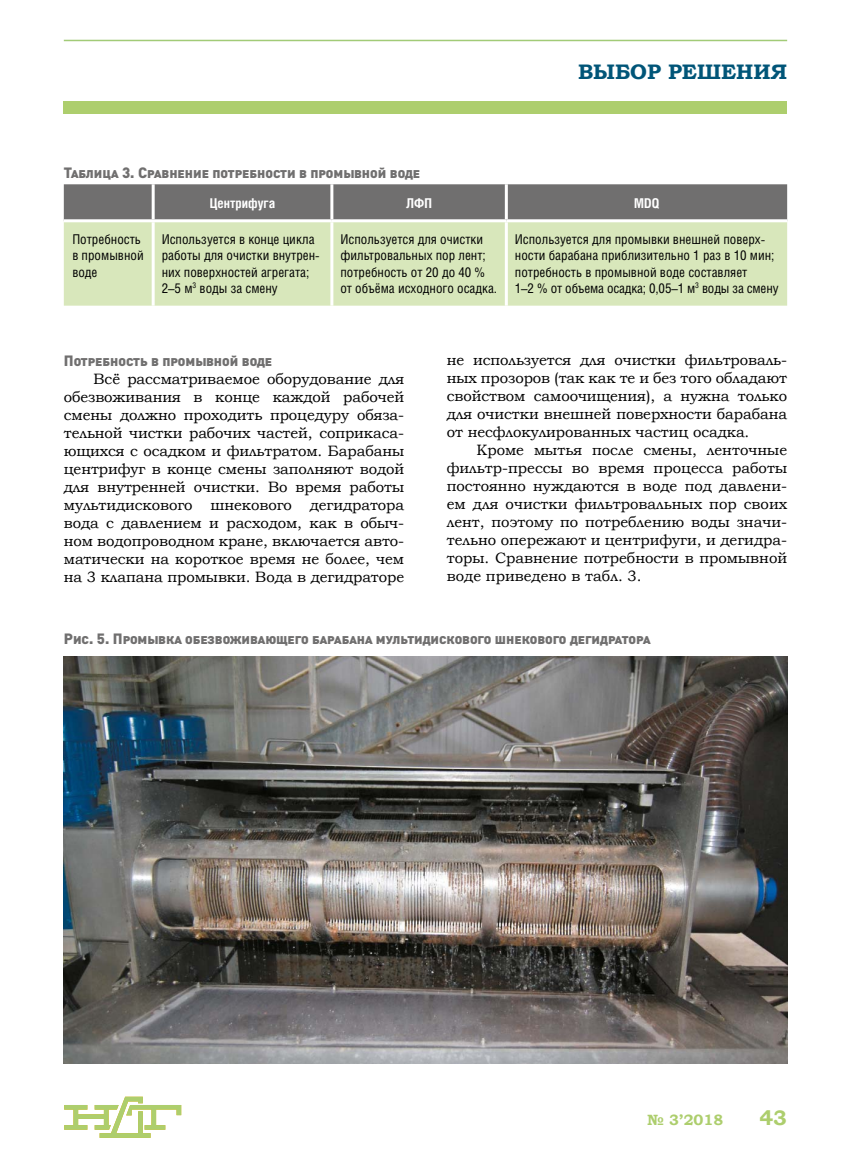
<style>
.page{position:relative;width:851px;height:1170px;background:#fff}
.page>*{position:absolute;margin:0;border:0;box-sizing:border-box;transform-origin:0 0}
.t1{font:700 21px "Bookman Old Style";color:#005578}
.t2{font:700 21px "Bookman Old Style";color:#adce6d}
.t3{font:15px/18px "Bookman Old Style";letter-spacing:-.005em;color:#000;text-align:justify}
.t4{font:15px "Izvest Sans Headline";color:#706f6f}
.t5{font:700 15px "Bookman Old Style";color:#adce6d}
.t6{font:13.5px/16.2px "Helios Cond C";color:#000}
.t7{font:700 13.5px "Helios Cond C";color:#fff}
</style>
<div class="page">
<hr style="left:64px;top:40px;width:723px;height:1px;background:#a2cb77">
<div style="left:64px;top:101px;width:723px;height:13px;background:#adce6d"></div>
<svg style="left:64px;top:1096px;width:117px;height:41px"></svg>
<img style="left:64px;top:656px;width:723px;height:407px">
<div style="left:64px;top:184px;width:723px;height:35px;background:#706f6f"></div>
<div style="left:64px;top:222px;width:723px;height:83px;background:#d8e7bb"></div>
<hr style="left:152px;top:184px;width:3px;height:35px;background:#fff">
<hr style="left:330px;top:184px;width:3px;height:35px;background:#fff">
<hr style="left:504px;top:184px;width:3px;height:35px;background:#fff">
<hr style="left:152px;top:222px;width:3px;height:83px;background:#fff">
<hr style="left:330px;top:222px;width:3px;height:83px;background:#fff">
<hr style="left:504px;top:222px;width:3px;height:83px;background:#fff">
<h1 class="t1" style="left:578px;top:59px;width:210px">ВЫБОР РЕШЕНИЯ</h1>
<p class="t4" style="left:64px;top:165px;width:358px">Таблица 3. Сравнение потребности в промывной воде</p>
<p class="t7" style="left:210px;top:198px;width:67px">Центрифуга</p>
<p class="t7" style="left:406px;top:198px;width:27px">ЛФП</p>
<p class="t7" style="left:634px;top:198px;width:27px">MDQ</p>
<p class="t6" style="left:72px;top:233px;width:73px">Потребность в промывной воде</p>
<p class="t6" style="left:162px;top:233px;width:160px">Используется в конце цикла работы для очистки внутрен&shy;них поверхностей агрегата;<br>2–5 м<sup>3</sup> воды за смену</p>
<p class="t6" style="left:340px;top:233px;width:158px">Используется для очистки фильтровальных пор лент; потребность от 20 до 40 % от объёма исходного осадка.</p>
<p class="t6" style="left:514px;top:233px;width:265px">Используется для промывки внешней поверх&shy;ности барабана приблизительно 1 раз в 10 мин; потребность в промывной воде составляет<br>1–2 % от объема осадка; 0,05–1 м<sup>3</sup> воды за смену</p>
<p class="t4" style="left:64px;top:353px;width:210px">Потребность в промывной воде</p>
<p class="t3" style="left:64px;top:370px;width:342px;text-indent:30px">Всё рассматриваемое оборудование для обезвоживания в конце каждой рабочей смены должно проходить процедуру обяза&shy;тельной чистки рабочих частей, соприкаса&shy;ющихся с осадком и фильтратом. Барабаны центрифуг в конце смены заполняют водой для внутренней очистки. Во время работы мультидискового шнекового дегидратора вода с давлением и расходом, как в обыч&shy;ном водопроводном кране, включается авто&shy;матически на короткое время не более, чем на 3 клапана промывки. Вода в дегидраторе</p>
<p class="t3" style="left:446px;top:350px;width:342px">не используется для очистки фильтроваль&shy;ных прозоров (так как те и без того обладают свойством самоочищения), а нужна только для очистки внешней поверхности барабана от несфлокулированных частиц осадка.</p>
<p class="t3" style="left:446px;top:440px;width:342px;text-indent:30px">Кроме мытья после смены, ленточные фильтр-прессы во время процесса работы постоянно нуждаются в воде под давлени&shy;ем для очистки фильтровальных пор своих лент, поэтому по потреблению воды значи&shy;тельно опережают и центрифуги, и дегидра&shy;торы. Сравнение потребности в промывной воде приведено в табл. 3.</p>
<p class="t4" style="left:64px;top:631px;width:588px">Рис. 5. Промывка обезвоживающего барабана мультидискового шнекового дегидратора</p>
<p class="t5" style="left:647px;top:1110px;width:78px">№ 3’2018</p>
<h1 class="t2" style="left:759px;top:1105px;width:29px">43</h1>
</div>
